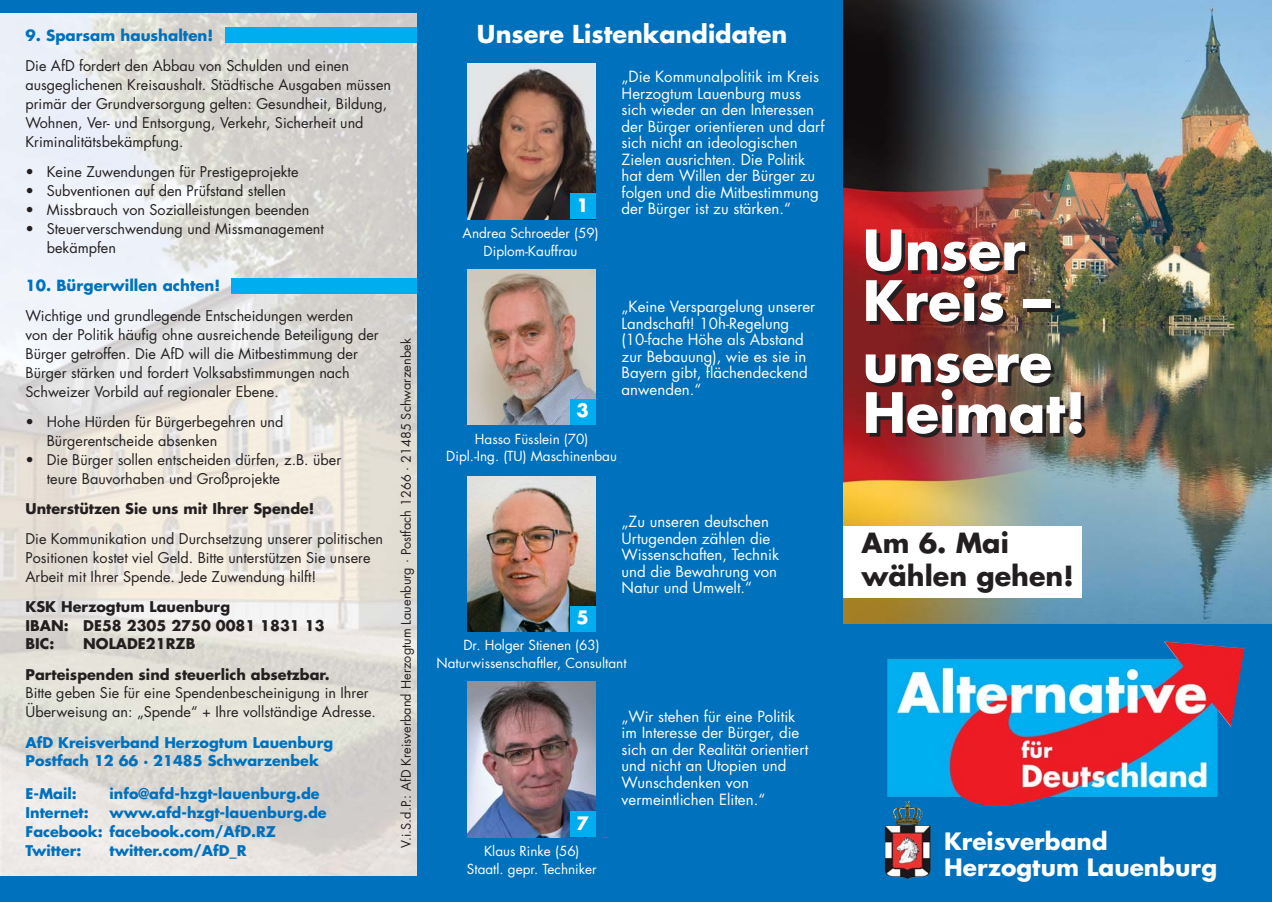
<style>
.page{position:relative;width:1272px;height:902px;background:#fff}
.page>*{position:absolute;margin:0;border:0;box-sizing:border-box;transform-origin:0 0}
.t1{font:700 54px/50.7px "Futura";color:#fff}
.t2{font:700 27px/32.7px "Futura";color:#231f20}
.t3{font:700 24px "Futura";color:#fff}
.t4{font:700 23.25px/26.4px "Futura";color:#fff}
.t5{font:700 18px "Futura";color:#fff}
.t6{font:15px/16.5px "Futura";color:#fff}
.t7{font:700 15px "Futura";color:#0071bc}
.t8{font:14.4px/18.9px "Futura";color:#231f20}
.t9{font:700 14.4px/18.8px "Futura";color:#0071bc}
.t10{font:700 14.4px/18.8px "Futura";color:#231f20}
.t11{font:13.5px/17.7px "Futura";color:#fff;text-align:center}
.t12{font:12.75px "Futura";color:#231f20}
</style>
<div class="page">
<img style="left:0;top:13px;width:417px;height:863px">
<div style="left:0;top:0;width:451px;height:13px;background:#0071bc"></div>
<div style="left:840px;top:602px;width:431px;height:298px;background:#0071bc"></div>
<img style="left:842px;top:0;width:429px;height:623px">
<div style="left:840px;top:526px;width:241px;height:71px;background:#fff"></div>
<img style="left:887px;top:641px;width:357px;height:164px">
<div style="left:417px;top:0;width:425px;height:880px;background:#0071bc"></div>
<div style="left:226px;top:27px;width:191px;height:15px;background:#00aeef"></div>
<div style="left:232px;top:278px;width:185px;height:15px;background:#00aeef"></div>
<div style="left:0;top:876px;width:1271px;height:25px;background:#0071bc"></div>
<img style="left:884px;top:799px;width:46px;height:78px">
<img style="left:468px;top:64px;width:127px;height:155px">
<img style="left:468px;top:269px;width:127px;height:155px">
<img style="left:468px;top:476px;width:127px;height:155px">
<img style="left:468px;top:681px;width:127px;height:156px">
<div style="left:570px;top:193px;width:25px;height:26px;background:#00aeef"></div>
<div style="left:570px;top:399px;width:25px;height:25px;background:#00aeef"></div>
<div style="left:570px;top:606px;width:25px;height:25px;background:#00aeef"></div>
<div style="left:570px;top:811px;width:25px;height:26px;background:#00aeef"></div>
<p class="t7" style="left:26px;top:28px;width:189px">9. Sparsam haushalten!</p>
<p class="t8" style="left:26px;top:58px;width:367px">Die AfD fordert den Abbau von Schulden und einen ausgeglichenen Kreisaushalt. Städtische Ausgaben müssen primär der Grundversorgung gelten: Gesundheit, Bildung, Wohnen, Ver- und Entsorgung, Verkehr, Sicherheit und Kriminalitätsbekämpfung.</p>
<p class="t8" style="left:26px;top:163px;width:274px">• Keine Zuwendungen für Prestigeprojekte</p>
<p class="t8" style="left:26px;top:182px;width:262px">• Subventionen auf den Prüfstand stellen</p>
<p class="t8" style="left:26px;top:201px;width:285px">• Missbrauch von Sozialleistungen beenden</p>
<p class="t8" style="left:47px;top:220px;width:279px;text-indent:-21px">• Steuerverschwendung und Missmanagement bekämpfen</p>
<p class="t7" style="left:26px;top:278px;width:196px">10. Bürgerwillen achten!</p>
<p class="t8" style="left:26px;top:307px;width:355px">Wichtige und grundlegende Entscheidungen werden von der Politik häufig ohne ausreichende Beteiligung der Bürger getroffen. Die AfD will die Mitbestimmung der Bürger stärken und fordert Volksabstimmungen nach Schweizer Vorbild auf regionaler Ebene.</p>
<p class="t8" style="left:47px;top:413px;width:238px;text-indent:-21px">• Hohe Hürden für Bürgerbegehren und<br>Bürgerentscheide absenken</p>
<p class="t8" style="left:47px;top:451px;width:296px;text-indent:-21px">• Die Bürger sollen entscheiden dürfen, z.B. über teure Bauvorhaben und Großprojekte</p>
<p class="t10" style="left:26px;top:500px;width:290px">Unterstützen Sie uns mit Ihrer Spende!</p>
<p class="t8" style="left:26px;top:530px;width:359px">Die Kommunikation und Durchsetzung unserer politischen<br>Positionen kostet viel Geld. Bitte unterstützen Sie unsere<br>Arbeit mit Ihrer Spende. Jede Zuwendung hilft!</p>
<p class="t10" style="left:26px;top:598px;width:300px">KSK Herzogtum Lauenburg<br>IBAN: DE58 2305 2750 0081 1831 13<br>BIC:</p>
<p class="t10" style="left:26px;top:630px;width:306px;line-height:30.2px;text-indent:58px">NOLADE21RZB<br>Parteispenden sind steuerlich absetzbar.</p>
<p class="t8" style="left:26px;top:684px;width:352px">Bitte geben Sie für eine Spendenbescheinigung in Ihrer<br>Überweisung an: „Spende“ + Ihre vollständige Adresse.</p>
<p class="t9" style="left:26px;top:734px;width:309px">AfD Kreisverband Herzogtum Lauenburg<br>Postfach 12 66 · 21485 Schwarzenbek</p>
<p class="t9" style="left:26px;top:785px;width:53px">E-Mail:</p>
<p class="t9" style="left:110px;top:785px;width:212px">info@afd-hzgt-lauenburg.de</p>
<p class="t9" style="left:26px;top:804px;width:65px">Internet:</p>
<p class="t9" style="left:26px;top:804px;width:303px;text-indent:84px">www.afd-hzgt-lauenburg.de<br>Facebook: facebook.com/AfD.RZ<br>Twitter:</p>
<p class="t9" style="left:110px;top:842px;width:138px">twitter.com/AfD_R</p>
<p class="t12" style="left:400px;top:847px;width:510px;rotate:-90deg">V.i.S.d.P.: AfD Kreisverband Herzogtum Lauenburg · Postfach 1266 · 21485 Schwarzenbek</p>
<h3 class="t3" style="left:477px;top:23px;width:312px">Unsere Listenkandidaten</h3>
<p class="t5" style="left:576px;top:197px;width:14px">1</p>
<p class="t11" style="left:462px;top:225px;width:137px">Andrea Schroeder (59)<br>Diplom-Kauffrau</p>
<p class="t5" style="left:576px;top:402px;width:14px">3</p>
<p class="t6" style="left:621px;top:70px;width:204px">„Die Kommunalpolitik im Kreis<br>Herzogtum Lauenburg muss sich wieder an den Interessen der Bürger orientieren und darf sich nicht an ideologischen<br>Zielen ausrichten. Die Politik hat dem Willen der Bürger zu folgen und die Mitbestimmung der Bürger ist zu stärken.“</p>
<p class="t6" style="left:621px;top:299px;width:195px">„Keine Verspargelung unserer<br>Landschaft! 10h-Regelung (10-fache Höhe als Abstand zur Bebauung), wie es sie in<br>Bayern gibt, flächendeckend anwenden.“</p>
<p class="t11" style="left:446px;top:431px;width:172px">Hasso Füsslein (70)<br>Dipl.-Ing. (TU) Maschinenbau</p>
<p class="t5" style="left:576px;top:609px;width:14px">5</p>
<p class="t6" style="left:621px;top:515px;width:159px">„Zu unseren deutschen<br>Urtugenden zählen die<br>Wissenschaften, Technik und die Bewahrung von<br>Natur und Umwelt.“</p>
<p class="t11" style="left:436px;top:637px;width:191px">Dr. Holger Stienen (63)<br>Naturwissenschaftler, Consultant</p>
<p class="t5" style="left:576px;top:814px;width:14px">7</p>
<p class="t11" style="left:467px;top:843px;width:131px">Klaus Rinke (56)<br>Staatl. gepr. Techniker</p>
<p class="t6" style="left:621px;top:709px;width:188px">„Wir stehen für eine Politik im Interesse der Bürger, die sich an der Realität orientiert und nicht an Utopien und<br>Wunschdenken von vermeintlichen Eliten.“</p>
<h1 class="t1" style="left:862px;top:229px;width:189px">Unser<br>Kreis –</h1>
<h1 class="t1" style="left:862px;top:341px;width:225px">unsere<br>Heimat!</h1>
<h2 class="t2" style="left:861px;top:529px;width:214px">Am 6. Mai wählen gehen!</h2>
<h3 class="t4" style="left:944px;top:829px;width:274px">Kreisverband<br>Herzogtum Lauenburg</h3>
</div>
